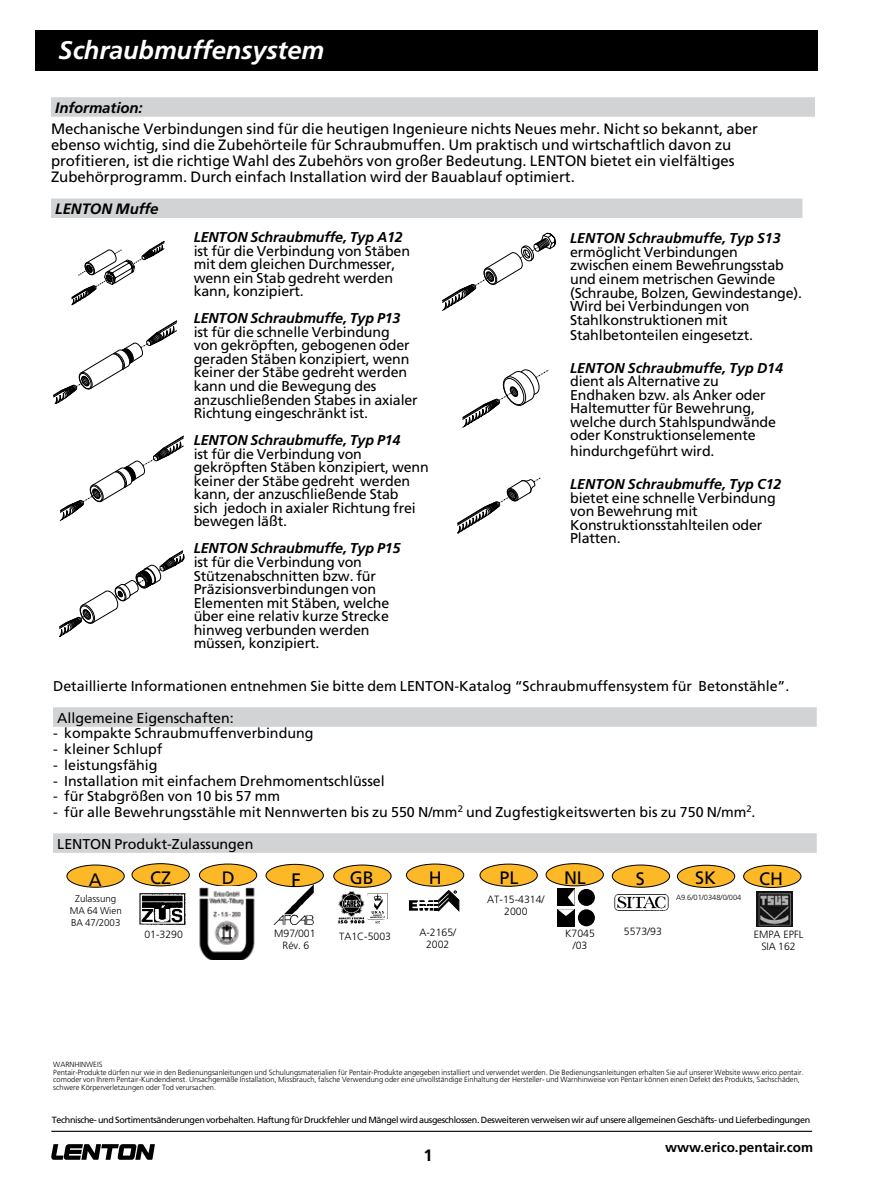
<style>
.page{position:relative;width:891px;height:1188px;background:#fff}
.page>*{position:absolute;margin:0;border:0;box-sizing:border-box;transform-origin:0 0}
.t1{font:italic 700 25.5px "Frutiger LT Std";letter-spacing:-.005em;color:#fff}
.t2{font:19.5px "Frutiger LT Std";color:#000}
.t3{font:18px "Frutiger LT Std";letter-spacing:-.005em;color:#000}
.t4{font:700 16.5px "Frutiger LT Std";color:#000}
.t5{font:15px/15.8px "Frutiger LT Std";letter-spacing:-.005em;color:#000}
.t6{font:italic 700 15px "Frutiger LT Std";letter-spacing:-.005em;color:#000}
.t7{font:14.25px/13.5px "Frutiger LT Std";letter-spacing:-.01em;color:#000}
.t8{font:italic 700 14.25px "Frutiger LT Std";letter-spacing:-.01em;color:#000}
.t9{font:700 13.5px "Frutiger LT Std";color:#000}
.t10{font:300 10.5px/12px "Frutiger LT Std";color:#000;text-align:center}
.t11{font:300 9.75px/12px "Frutiger LT Std";color:#000;text-align:center}
.t12{font:9px "Frutiger LT Std";letter-spacing:-.04em;color:#000}
.t13{font:300 7.5px/7.5px "Frutiger LT Std";color:#000}
</style>
<div class="page">
<div style="left:53px;top:707px;width:764px;height:20px;background:#d1d3d4"></div>
<div style="left:53px;top:833px;width:764px;height:20px;background:#d1d3d4"></div>
<div style="left:744px;top:865px;width:57px;height:22px;background:#fdb827;border-radius:50%"></div>
<div style="left:743px;top:865px;width:58px;height:23px;border:1px solid #000;border-radius:50%"></div>
<div style="left:677px;top:865px;width:58px;height:22px;background:#fdb827;border-radius:50%"></div>
<div style="left:677px;top:865px;width:58px;height:23px;border:1px solid #000;border-radius:50%"></div>
<div style="left:612px;top:865px;width:58px;height:22px;background:#fdb827;border-radius:50%"></div>
<div style="left:612px;top:865px;width:58px;height:23px;border:1px solid #000;border-radius:50%"></div>
<div style="left:546px;top:864px;width:57px;height:22px;background:#fdb827;border-radius:50%"></div>
<div style="left:546px;top:863px;width:58px;height:23px;border:1px solid #000;border-radius:50%"></div>
<div style="left:480px;top:864px;width:57px;height:22px;background:#fdb827;border-radius:50%"></div>
<div style="left:480px;top:864px;width:58px;height:23px;border:1px solid #000;border-radius:50%"></div>
<div style="left:406px;top:864px;width:58px;height:22px;background:#fdb827;border-radius:50%"></div>
<div style="left:406px;top:864px;width:58px;height:23px;border:1px solid #000;border-radius:50%"></div>
<div style="left:334px;top:865px;width:57px;height:22px;background:#fdb827;border-radius:50%"></div>
<div style="left:333px;top:865px;width:58px;height:23px;border:1px solid #000;border-radius:50%"></div>
<div style="left:266px;top:864px;width:57px;height:23px;background:#fdb827;border-radius:50%"></div>
<div style="left:266px;top:864px;width:58px;height:23px;border:1px solid #000;border-radius:50%"></div>
<div style="left:199px;top:864px;width:58px;height:22px;background:#fdb827;border-radius:50%"></div>
<div style="left:199px;top:864px;width:58px;height:23px;border:1px solid #000;border-radius:50%"></div>
<div style="left:132px;top:864px;width:57px;height:22px;background:#fdb827;border-radius:50%"></div>
<div style="left:132px;top:863px;width:58px;height:23px;border:1px solid #000;border-radius:50%"></div>
<div style="left:51px;top:199px;width:751px;height:19px;background:#d1d3d4"></div>
<div style="left:51px;top:97px;width:764px;height:20px;background:#d1d3d4"></div>
<svg style="left:71px;top:241px;width:94px;height:64px"></svg>
<svg style="left:53px;top:320px;width:125px;height:84px"></svg>
<svg style="left:59px;top:435px;width:125px;height:86px"></svg>
<svg style="left:59px;top:550px;width:126px;height:87px"></svg>
<svg style="left:442px;top:233px;width:114px;height:78px"></svg>
<svg style="left:462px;top:369px;width:87px;height:59px"></svg>
<svg style="left:457px;top:478px;width:84px;height:56px"></svg>
<div style="left:67px;top:865px;width:57px;height:22px;background:#fdb827;border-radius:50%"></div>
<div style="left:67px;top:865px;width:58px;height:23px;border:1px solid #000;border-radius:50%"></div>
<div style="left:578px;top:909px;width:17px;height:17px;background:#000;border-radius:50%"></div>
<div style="left:578px;top:889px;width:17px;height:17px;background:#000;border-radius:50%"></div>
<div style="left:557px;top:909px;width:18px;height:17px;background:#000"></div>
<div style="left:557px;top:889px;width:18px;height:17px;background:#000"></div>
<svg style="left:558px;top:889px;width:17px;height:27px"></svg>
<img style="left:273px;top:884px;width:42px;height:41px">
<svg style="left:409px;top:890px;width:50px;height:22px"></svg>
<img style="left:199px;top:887px;width:56px;height:72px">
<div style="left:35px;top:30px;width:783px;height:41px;background:#000"></div>
<img style="left:139px;top:893px;width:47px;height:32px">
<img style="left:338px;top:891px;width:50px;height:33px">
<img style="left:614px;top:894px;width:55px;height:17px">
<img style="left:756px;top:891px;width:37px;height:35px">
<hr style="left:51px;top:1131px;width:761px;height:1px;background:#000">
<svg style="left:51px;top:1144px;width:104px;height:16px"></svg>
<h1 class="t1" style="left:59px;top:35px;width:267px">Schraubmuffensystem</h1>
<p class="t6" style="left:55px;top:98px;width:89px">Information:</p>
<p class="t5" style="left:51px;top:121px;width:708px">Mechanische Verbindungen sind für die heutigen Ingenieure nichts Neues mehr. Nicht so bekannt, aber ebenso wichtig, sind die Zubehörteile für Schraubmuffen. Um praktisch und wirtschaftlich davon zu profitieren, ist die richtige Wahl des Zubehörs von großer Bedeutung. LENTON bietet ein vielfältiges Zubehörprogramm. Durch einfach Installation wird der Bauablauf optimiert.</p>
<p class="t6" style="left:55px;top:200px;width:105px">LENTON Muffe</p>
<p class="t8" style="left:194px;top:229px;width:211px">LENTON Schraubmuffe, Typ A12</p>
<p class="t7" style="left:194px;top:244px;width:218px">ist für die Verbindung von Stäben mit dem gleichen Durchmesser, wenn ein Stab gedreht werden kann, konzipiert.</p>
<p class="t8" style="left:194px;top:310px;width:208px">LENTON Schraubmuffe, Typ P13</p>
<p class="t7" style="left:194px;top:325px;width:226px">ist für die schnelle Verbindung<br>von gekröpften, gebogenen oder geraden Stäben konzipiert, wenn keiner der Stäbe gedreht werden kann und die Bewegung des anzuschließenden Stabes in axialer<br>Richtung eingeschränkt ist.</p>
<p class="t8" style="left:194px;top:432px;width:208px">LENTON Schraubmuffe, Typ P14</p>
<p class="t7" style="left:194px;top:447px;width:237px">ist für die Verbindung von gekröpften Stäben konzipiert, wenn keiner der Stäbe gedreht werden kann, der anzuschließende Stab<br>sich jedoch in axialer Richtung frei bewegen läßt.</p>
<p class="t8" style="left:194px;top:540px;width:208px">LENTON Schraubmuffe, Typ P15</p>
<p class="t7" style="left:194px;top:555px;width:197px">ist für die Verbindung von<br>Stützenabschnitten bzw. für<br>Präzisionsverbindungen von<br>Elementen mit Stäben, welche über eine relativ kurze Strecke hinweg verbunden werden müssen, konzipiert.</p>
<p class="t8" style="left:570px;top:230px;width:212px">LENTON Schraubmuffe, Typ S13</p>
<p class="t7" style="left:570px;top:245px;width:233px">ermöglicht Verbindungen<br>zwischen einem Bewehrungsstab und einem metrischen Gewinde (Schraube, Bolzen, Gewindestange).<br>Wird bei Verbindungen von<br>Stahlkonstruktionen mit</p>
<p class="t7" style="left:570px;top:329px;width:185px">Stahlbetonteilen eingesetzt.</p>
<p class="t8" style="left:570px;top:359px;width:214px">LENTON Schraubmuffe, Typ D14</p>
<p class="t7" style="left:570px;top:375px;width:207px">dient als Alternative zu<br>Endhaken bzw. als Anker oder<br>Haltemutter für Bewehrung, welche durch Stahlspundwände oder Konstruktionselemente</p>
<p class="t7" style="left:570px;top:444px;width:146px">hindurchgeführt wird.</p>
<p class="t8" style="left:570px;top:476px;width:213px">LENTON Schraubmuffe, Typ C12</p>
<p class="t7" style="left:570px;top:491px;width:207px">bietet eine schnelle Verbindung von Bewehrung mit<br>Konstruktionsstahlteilen oder<br>Platten.</p>
<p class="t7" style="left:53px;top:679px;width:738px">Detaillierte Informationen entnehmen Sie bitte dem LENTON-Katalog “Schraubmuffensystem für Betonstähle”.</p>
<p class="t7" style="left:57px;top:711px;width:178px">Allgemeine Eigenschaften:</p>
<p class="t7" style="left:53px;top:727px;width:262px">- kompakte Schraubmuffenverbindung</p>
<p class="t7" style="left:53px;top:742px;width:111px">- kleiner Schlupf</p>
<p class="t7" style="left:53px;top:758px;width:106px">- leistungsfähig</p>
<p class="t7" style="left:53px;top:774px;width:333px">- Installation mit einfachem Drehmomentschlüssel</p>
<p class="t7" style="left:53px;top:790px;width:229px">- für Stabgrößen von 10 bis 57 mm</p>
<p class="t7" style="left:53px;top:805px;width:704px">- für alle Bewehrungsstähle mit Nennwerten bis zu 550 N/mm<sup>2</sup> und Zugfestigkeitswerten bis zu 750 N/mm<sup>2</sup>.</p>
<p class="t7" style="left:57px;top:837px;width:198px">LENTON Produkt-Zulassungen</p>
<p class="t3" style="left:89px;top:869px;width:14px">A</p>
<p class="t3" style="left:150px;top:867px;width:22px">CZ</p>
<p class="t3" style="left:222px;top:867px;width:14px">D</p>
<h2 class="t2" style="left:291px;top:868px;width:11px">F</h2>
<p class="t3" style="left:350px;top:867px;width:25px">GB</p>
<p class="t3" style="left:429px;top:867px;width:14px">H</p>
<p class="t3" style="left:500px;top:867px;width:20px">PL</p>
<p class="t3" style="left:564px;top:867px;width:23px">NL</p>
<p class="t3" style="left:636px;top:868px;width:10px">S</p>
<p class="t3" style="left:695px;top:867px;width:22px">SK</p>
<p class="t3" style="left:759px;top:868px;width:25px">CH</p>
<p class="t11" style="left:70px;top:893px;width:54px">Zulassung<br>MA 64 Wien<br>BA 47/2003</p>
<p class="t10" style="left:144px;top:928px;width:40px">01-3290</p>
<p class="t10" style="left:274px;top:928px;width:43px">M97/001</p>
<p class="t10" style="left:339px;top:931px;width:53px">TA1C-5003</p>
<p class="t10" style="left:283px;top:940px;width:28px">Rév. 6</p>
<p class="t10" style="left:419px;top:927px;width:38px">A-2165/<br>2002</p>
<p class="t10" style="left:487px;top:894px;width:59px">AT-15-4314/<br>2000</p>
<p class="t10" style="left:565px;top:928px;width:31px">K7045 /03</p>
<p class="t10" style="left:624px;top:926px;width:39px">5573/93</p>
<p class="t13" style="left:676px;top:894px;width:67px">A9.6/01/0348/0/004</p>
<p class="t10" style="left:754px;top:929px;width:51px">EMPA EPFL<br>SIA 162</p>
<p class="t13" style="left:53px;top:1061px;width:752px">WARNHINWEIS<br>Pentair-Produkte dürfen nur wie in den Bedienungsanleitungen und Schulungsmaterialien für Pentair-Produkte angegeben installiert und verwendet werden. Die Bedienungsanleitungen erhalten Sie auf unserer Website www.erico.pentair. comoder von Ihrem Pentair-Kundendienst. Unsachgemäße Installation, Missbrauch, falsche Verwendung oder eine unvollständige Einhaltung der Hersteller- und Warnhinweise von Pentair können einen Defekt des Produkts, Sachschäden, schwere Körperverletzungen oder Tod verursachen.</p>
<p class="t12" style="left:52px;top:1114px;width:760px">Technische- und Sortimentsänderungen vorbehalten. Haftung für Druckfehler und Mängel wird ausgeschlossen. Desweiteren verweisen wir auf unsere allgemeinen Geschäfts- und Lieferbedingungen</p>
<p class="t4" style="left:424px;top:1145px;width:11px">1</p>
<p class="t9" style="left:665px;top:1139px;width:150px">www.erico.pentair.com</p>
</div>
